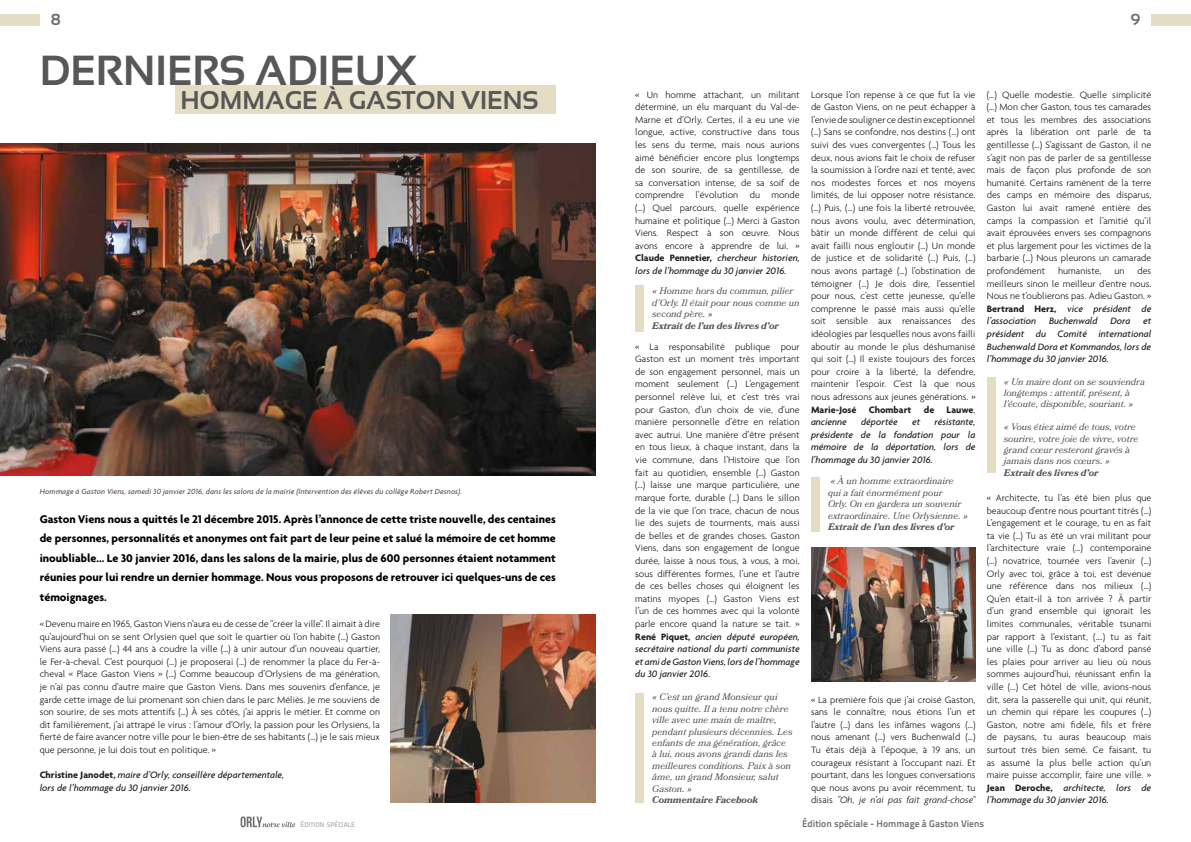
<style>
.page{position:relative;width:1191px;height:842px;background:#fff}
.page>*{position:absolute;margin:0;border:0;box-sizing:border-box;transform-origin:0 0}
.t1{font:700 42px "Sansation";color:#575756}
.t2{font:700 25.7px "Sansation";color:#575756}
.t3{font:700 16px "Sansation";color:#706f6f}
.t4{font:700 12px/19.5px "Agenda";color:#000;text-align:justify}
.t5{font:300 10px/12.6px "Agenda";color:#23201e;text-align:justify}
.t6{font:italic 500 10px/12.6px "Agenda";color:#23201e;text-align:justify}
.t7{font:700 9.6px "Titillium Text 22 L";color:#706f6f}
.t8{font:italic 9.5px/11.4px "Bookmania";color:#575756}
.t9{font:italic 700 9.5px "Bookmania";color:#575756}
.t10{font:italic 500 8px "Agenda";letter-spacing:.01em;color:#575756}
.t11{font:700 6.7px "Titillium Text 22 L";color:#b3b2b2}
.s1{font-weight:700;font-style:normal}
.s2{font-weight:700}
.s3{font-weight:500;font-style:italic}
.s4{font-style:italic}
</style>
<div class="page">
<svg style="left:241px;top:816px;width:54px;height:11px"></svg>
<div style="left:0;top:14px;width:40px;height:11px;background:#e4ddc4"></div>
<div style="left:176px;top:85px;width:380px;height:28px;background:#e4ddc4"></div>
<img style="left:0;top:143px;width:595px;height:333px">
<div style="left:1151px;top:14px;width:40px;height:11px;background:#e4ddc4"></div>
<img style="left:391px;top:614px;width:204px;height:188px">
<div style="left:635px;top:285px;width:8px;height:46px;background:#e4ddc4"></div>
<div style="left:811px;top:477px;width:8px;height:54px;background:#e4ddc4"></div>
<div style="left:635px;top:693px;width:8px;height:110px;background:#e4ddc4"></div>
<img style="left:811px;top:547px;width:164px;height:134px">
<div style="left:986px;top:377px;width:9px;height:96px;background:#e4ddc4"></div>
<h3 class="t3" style="left:51px;top:11px;width:11px">8</h3>
<h3 class="t3" style="left:1130px;top:11px;width:11px">9</h3>
<h1 class="t1" style="left:40px;top:47px;width:378px">DERNIERS ADIEUX</h1>
<h2 class="t2" style="left:180px;top:85px;width:360px">HOMMAGE À GASTON VIENS</h2>
<p class="t10" style="left:40px;top:487px;width:423px">Hommage à Gaston Viens, samedi 30 janvier 2016, dans les salons de la mairie (Intervention des élèves du collège Robert Desnos).</p>
<p class="t4" style="left:40px;top:509px;width:517px">Gaston Viens nous a quittés le 21 décembre 2015. Après l’annonce de cette triste nouvelle, des centaines de personnes, personnalités et anonymes ont fait part de leur peine et salué la mémoire de cet homme inoubliable... Le 30 janvier 2016, dans les salons de la mairie, plus de 600 personnes étaient notamment réunies pour lui rendre un dernier hommage. Nous vous proposons de retrouver ici quelques-uns de ces témoignages.</p>
<p class="t5" style="left:40px;top:617px;width:342px">« Devenu maire en 1965, Gaston Viens n’aura eu de cesse de "créer la ville". Il aimait à dire qu’aujourd’hui on se sent Orlysien quel que soit le quartier où l’on habite (…) Gaston Viens aura passé (…) 44 ans à coudre la ville (…) à unir autour d’un nouveau quartier, le Fer-à-cheval. C’est pourquoi (…) je proposerai (…) de renommer la place du Fer-à&shy;cheval « Place Gaston Viens » (…) Comme beaucoup d’Orlysiens de ma génération, je n’ai pas connu d’autre maire que Gaston Viens. Dans mes souvenirs d’enfance, je garde cette image de lui promenant son chien dans le parc Méliès. Je me souviens de son sourire, de ses mots attentifs (…) À ses côtés, j’ai appris le métier. Et comme on dit familièrement, j’ai attrapé le virus : l’amour d’Orly, la passion pour les Orlysiens, la fierté de faire avancer notre ville pour le bien-être de ses habitants (…) je le sais mieux que personne, je lui dois tout en politique. »</p>
<p class="t6" style="left:40px;top:768px;width:246px"><span class="s1">Christine Janodet,</span> maire d’Orly, conseillère départementale, lors de l’hommage du 30 janvier 2016.</p>
<p class="t5" style="left:635px;top:88px;width:166px">« Un homme attachant, un militant déterminé, un élu marquant du Val-de-Marne et d’Orly. Certes, il a eu une vie longue, active, constructive dans tous les sens du terme, mais nous aurions aimé bénéficier encore plus longtemps de son sourire, de sa gentillesse, de sa conversation intense, de sa soif de comprendre l’évolution du monde (…) Quel parcours, quelle expérience humaine et politique (…) Merci à Gaston Viens. Respect à son œuvre. Nous avons encore à apprendre de lui. » <span class="s2">Claude Pennetier,</span> <span class="s3">chercheur historien, lors de l’hommage du 30 janvier 2016.</span></p>
<p class="t8" style="left:652px;top:285px;width:149px">« Homme hors du commun, pilier d’Orly. Il était pour nous comme un second père. »</p>
<p class="t9" style="left:652px;top:320px;width:128px">Extrait de l’un des livres d’or</p>
<p class="t5" style="left:635px;top:340px;width:166px">« La responsabilité publique pour Gaston est un moment très important de son engagement personnel, mais un moment seulement (…) L’engagement personnel relève lui, et c’est très vrai pour Gaston, d’un choix de vie, d’une manière personnelle d’être en relation avec autrui. Une manière d’être présent en tous lieux, à chaque instant, dans la vie commune, dans l’Histoire que l’on fait au quotidien, ensemble (…) Gaston (…) laisse une marque particulière, une marque forte, durable (…) Dans le sillon de la vie que l’on trace, chacun de nous lie des sujets de tourments, mais aussi de belles et de grandes choses. Gaston Viens, dans son engagement de longue durée, laisse à nous tous, à vous, à moi, sous différentes formes, l’une et l’autre de ces belles choses qui éloignent les matins myopes (…) Gaston Viens est l’un de ces hommes avec qui la volonté parle encore quand la nature se tait. » <span class="s2">René Piquet,</span> <span class="s3">ancien député européen, secrétaire national du parti communiste et ami de Gaston Viens, lors de l’hommage du 30 janvier 2016.</span></p>
<p class="t8" style="left:652px;top:691px;width:142px">« C’est un grand Monsieur qui nous quitte. Il a tenu notre chère ville avec une main de maître, pendant plusieurs décennies. Les enfants de ma génération, grâce à lui, nous avons grandi dans les meilleures conditions. Paix à son âme, un grand Monsieur, salut<br>Gaston. »</p>
<p class="t9" style="left:652px;top:794px;width:107px">Commentaire Facebook</p>
<p class="t5" style="left:811px;top:88px;width:166px">Lorsque l’on repense à ce que fut la vie de Gaston Viens, on ne peut échapper à l’envie de souligner ce destin exceptionnel (…) Sans se confondre, nos destins (…) ont suivi des vues convergentes (…) Tous les deux, nous avions fait le choix de refuser la soumission à l’ordre nazi et tenté, avec nos modestes forces et nos moyens limités, de lui opposer notre résistance. (…) Puis, (…) une fois la liberté retrouvée, nous avons voulu, avec détermination, bâtir un monde différent de celui qui avait failli nous engloutir (…) Un monde de justice et de solidarité (…) Puis, (…) nous avons partagé (…) l’obstination de témoigner (…) Je dois dire, l’essentiel pour nous, c’est cette jeunesse, qu’elle comprenne le passé mais aussi qu’elle soit sensible aux renaissances des idéologies par lesquelles nous avons failli aboutir au monde le plus déshumanisé qui soit (…) Il existe toujours des forces pour croire à la liberté, la défendre, maintenir l’espoir. C’est là que nous nous adressons aux jeunes générations. » <span class="s2">Marie-José Chombart de Lauwe</span>, <span class="s3">ancienne</span></p>
<p class="t6" style="left:861px;top:415px;width:38px">déportée</p>
<p class="t6" style="left:912px;top:415px;width:10px">et</p>
<p class="t6" style="left:811px;top:415px;width:166px;text-indent:123px">résistante, présidente de la fondation pour la mémoire de la déportation, lors de l’hommage du 30 janvier 2016.</p>
<p class="t8" style="left:828px;top:475px;width:141px">« À un homme extraordinaire<br>qui a fait énormément pour<br>Orly. On en gardera un souvenir extraordinaire. Une Orlysienne. »</p>
<p class="t9" style="left:828px;top:521px;width:128px">Extrait de l’un des livres d’or</p>
<p class="t5" style="left:811px;top:693px;width:166px">« La première fois que j’ai croisé Gaston, sans le connaître, nous étions l’un et l’autre (…) dans les infâmes wagons (…) nous amenant (…) vers Buchenwald (…)<br>Tu étais déjà à l’époque, à 19 ans, un courageux résistant à l’occupant nazi. Et pourtant, dans les longues conversations que nous avons pu avoir récemment, tu disais <span class="s4">"Oh, je n’ai pas fait grand-chose"</span></p>
<p class="t5" style="left:986px;top:88px;width:166px">(…) Quelle modestie. Quelle simplicité (…) Mon cher Gaston, tous tes camarades et tous les membres des associations après la libération ont parlé de ta gentillesse (…) S’agissant de Gaston, il ne s’agit non pas de parler de sa gentillesse mais de façon plus profonde de son humanité. Certains ramènent de la terre des camps en mémoire des disparus, Gaston lui avait ramené entière des camps la compassion et l’amitié qu’il avait éprouvées envers ses compagnons et plus largement pour les victimes de la barbarie (…) Nous pleurons un camarade profondément</p>
<p class="t5" style="left:986px;top:264px;width:166px;text-indent:151px">des meilleurs sinon le meilleur d’entre nous.<br>Nous ne t’oublierons pas. Adieu Gaston. » <span class="s2">Bertrand Herz,</span> <span class="s3">vice président de l’association</span></p>
<p class="t5" style="left:1058px;top:264px;width:45px">humaniste,</p>
<p class="t5" style="left:1114px;top:264px;width:11px">un</p>
<p class="t6" style="left:1049px;top:315px;width:50px">Buchenwald</p>
<p class="t6" style="left:1110px;top:315px;width:21px">Dora</p>
<p class="t6" style="left:986px;top:315px;width:166px;text-indent:156px">et président du Comité international Buchenwald Dora et Kommandos, lors de l’hommage du 30 janvier 2016.</p>
<p class="t8" style="left:1003px;top:376px;width:143px">« Un maire dont on se souviendra longtemps : attentif, présent, à l’écoute, disponible, souriant. »</p>
<p class="t8" style="left:1003px;top:421px;width:136px">« Vous étiez aimé de tous, votre sourire, votre joie de vivre, votre grand cœur resteront gravés à jamais dans nos cœurs. »</p>
<p class="t9" style="left:1003px;top:467px;width:96px">Extrait des livres d’or</p>
<p class="t5" style="left:986px;top:491px;width:166px">« Architecte, tu l’as été bien plus que beaucoup d’entre nous pourtant titrés (…)<br>L’engagement et le courage, tu en as fait ta vie (…) Tu as été un vrai militant pour l’architecture vraie (…) contemporaine (…) novatrice, tournée vers l’avenir (…)<br>Orly avec toi, grâce à toi, est devenue une référence dans nos milieux (…)<br>Qu’en était-il à ton arrivée ? À partir d’un grand ensemble qui ignorait les limites communales, véritable tsunami par rapport à l’existant, (….) tu as fait une ville (…) Tu as donc d’abord pansé les plaies pour arriver au lieu où nous sommes aujourd’hui, réunissant enfin la ville (...) Cet hôtel de ville, avions-nous dit, sera la passerelle qui unit, qui réunit, un chemin qui répare les coupures (…)<br>Gaston, notre ami fidèle, fils et frère de paysans, tu auras beaucoup mais surtout très bien semé. Ce faisant, tu as assumé la plus belle action qu’un maire puisse accomplir, faire une ville. » <span class="s2">Jean Deroche,</span> <span class="s3">architecte, lors de l’hommage du 30 janvier 2016.</span></p>
<p class="t11" style="left:301px;top:820px;width:56px">ÉDITION SPÉCIALE</p>
<p class="t7" style="left:802px;top:816px;width:184px">Édition spéciale - Hommage à Gaston Viens</p>
</div>
